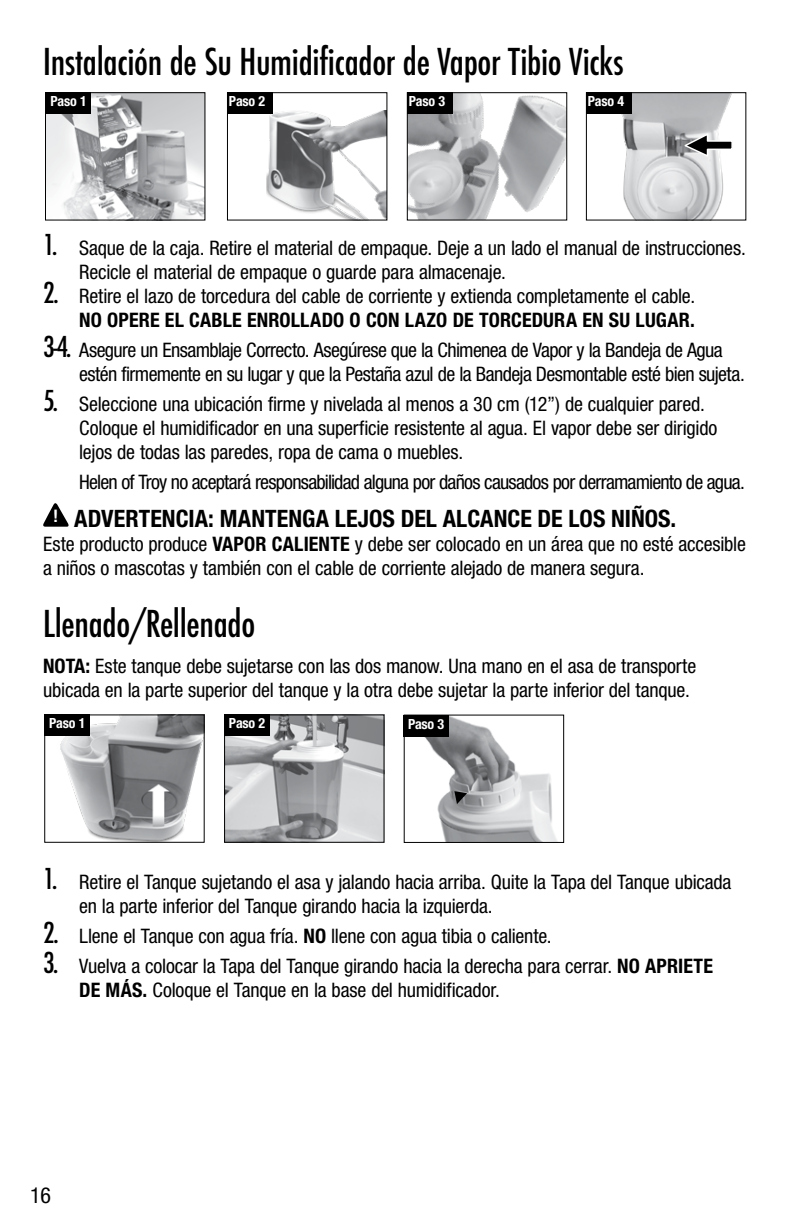
<style>
.page{position:relative;width:792px;height:1224px;background:#fff}
.page>*{position:absolute;margin:0;border:0;box-sizing:border-box;transform-origin:0 0}
.t1{font:500 condensed 36px "Futura";letter-spacing:-.01em;color:#000}
.t2{font:700 condensed 24px "Helvetica Neue LT Std";color:#000}
.t3{font:condensed 22px "Helvetica Neue LT Std";color:#000}
.t4{font:condensed 20px/24px "Helvetica Neue LT Std";letter-spacing:-.01em;color:#000}
.t5{font:condensed 20px/24px "Helvetica Neue LT Std";letter-spacing:-.03em;color:#000}
.t6{font:condensed 20px "Helvetica Neue LT Std";letter-spacing:-.04em;color:#000}
.t7{font:700 condensed 14px "Helvetica Neue LT Std";letter-spacing:-.015em;color:#fff}
.s1{font-family:"Futura";font-weight:500;font-size:28px}
.s2{font-weight:700}
</style>
<div class="page">
<svg style="left:43px;top:503px;width:26px;height:24px"></svg>
<img style="left:406px;top:717px;width:151px;height:124px">
<div style="left:404px;top:715px;width:160px;height:128px;border:1px solid #000"></div>
<img style="left:60px;top:716px;width:143px;height:125px">
<div style="left:44px;top:714px;width:161px;height:129px;border:1px solid #000"></div>
<div style="left:44px;top:714px;width:46px;height:22px;background:#000"></div>
<img style="left:226px;top:716px;width:157px;height:125px">
<div style="left:224px;top:714px;width:161px;height:129px;border:1px solid #000"></div>
<div style="left:224px;top:714px;width:46px;height:22px;background:#000"></div>
<div style="left:403px;top:715px;width:46px;height:21px;background:#000"></div>
<svg style="left:454px;top:791px;width:13px;height:13px"></svg>
<img style="left:409px;top:94px;width:156px;height:125px">
<div style="left:407px;top:92px;width:160px;height:129px;border:1px solid #000"></div>
<div style="left:407px;top:92px;width:45px;height:22px;background:#000"></div>
<img style="left:266px;top:111px;width:119px;height:108px">
<div style="left:227px;top:92px;width:160px;height:129px;border:1px solid #000"></div>
<div style="left:227px;top:92px;width:45px;height:22px;background:#000"></div>
<img style="left:621px;top:94px;width:111px;height:125px">
<div style="left:586px;top:92px;width:160px;height:129px;border:1px solid #000"></div>
<div style="left:586px;top:92px;width:45px;height:22px;background:#000"></div>
<img style="left:47px;top:94px;width:156px;height:125px">
<div style="left:45px;top:92px;width:160px;height:129px;border:1px solid #000"></div>
<div style="left:45px;top:92px;width:45px;height:22px;background:#000"></div>
<svg style="left:682px;top:132px;width:50px;height:26px"></svg>
<h1 class="t1" style="left:43px;top:39px;width:582px">Instalación de Su Humidificador de Vapor Tibio Vicks</h1>
<p class="t7" style="left:51px;top:92px;width:38px">Paso 1</p>
<p class="t7" style="left:229px;top:92px;width:38px">Paso 2</p>
<p class="t7" style="left:409px;top:92px;width:38px">Paso 3</p>
<p class="t7" style="left:588px;top:92px;width:38px">Paso 4</p>
<p class="t4" style="left:79px;top:236px;width:668px;text-indent:-36px"><span class="s1">1.</span> Saque de la caja. Retire el material de empaque. Deje a un lado el manual de instrucciones.<br>Recicle el material de empaque o guarde para almacenaje.</p>
<p class="t4" style="left:43px;top:284px;width:653px;text-align:right"><span class="s1">2.</span> Retire el lazo de torcedura del cable de corriente y extienda completamente el cable.<br><span class="s2">NO OPERE EL CABLE ENROLLADO O CON LAZO DE TORCEDURA EN SU LUGAR.</span></p>
<p class="t5" style="left:79px;top:338px;width:667px;text-indent:-36px"><span class="s1">3-4.</span> Asegure un Ensamblaje Correcto. Asegúrese que la Chimenea de Vapor y la Bandeja de Agua estén firmemente en su lugar y que la Pestaña azul de la Bandeja Desmontable esté bien sujeta.</p>
<p class="t4" style="left:79px;top:392px;width:640px;text-indent:-36px"><span class="s1">5.</span> Seleccione una ubicación firme y nivelada al menos a 30 cm (12”) de cualquier pared.<br>Coloque el humidificador en una superficie resistente al agua. El vapor debe ser dirigido lejos de todas las paredes, ropa de cama o muebles.</p>
<p class="t6" style="left:79px;top:470px;width:667px">Helen of Troy no aceptará responsabilidad alguna por daños causados por derramamiento de agua.</p>
<p class="t2" style="left:53px;top:504px;width:625px"><sup>!</sup> ADVERTENCIA: MANTENGA LEJOS DEL ALCANCE DE LOS NIÑOS.</p>
<p class="t4" style="left:43px;top:531px;width:704px">Este producto produce <span class="s2">VAPOR CALIENTE</span> y debe ser colocado en un área que no esté accesible a niños o mascotas y también con el cable de corriente alejado de manera segura.</p>
<h1 class="t1" style="left:43px;top:600px;width:214px">Llenado/Rellenado</h1>
<p class="t4" style="left:43px;top:653px;width:655px"><span class="s2">NOTA:</span> Este tanque debe sujetarse con las dos manow. Una mano en el asa de transporte ubicada en la parte superior del tanque y la otra debe sujetar la parte inferior del tanque.</p>
<p class="t7" style="left:49px;top:715px;width:38px">Paso 1</p>
<p class="t7" style="left:229px;top:715px;width:38px">Paso 2</p>
<p class="t7" style="left:408px;top:715px;width:38px">Paso 3</p>
<p class="t4" style="left:79px;top:869px;width:654px;text-indent:-36px"><span class="s1">1.</span> Retire el Tanque sujetando el asa y jalando hacia arriba. Quite la Tapa del Tanque ubicada en la parte inferior del Tanque girando hacia la izquierda.</p>
<p class="t4" style="left:43px;top:923px;width:510px"><span class="s1">2.</span> Llene el Tanque con agua fría. <span class="s2">NO</span> llene con agua tibia o caliente.</p>
<p class="t4" style="left:79px;top:953px;width:635px;text-indent:-36px"><span class="s1">3.</span> Vuelva a colocar la Tapa del Tanque girando hacia la derecha para cerrar. <span class="s2">NO APRIETE<br>DE MÁS.</span> Coloque el Tanque en la base del humidificador.</p>
<p class="t3" style="left:30px;top:1182px;width:23px">16</p>
</div>
